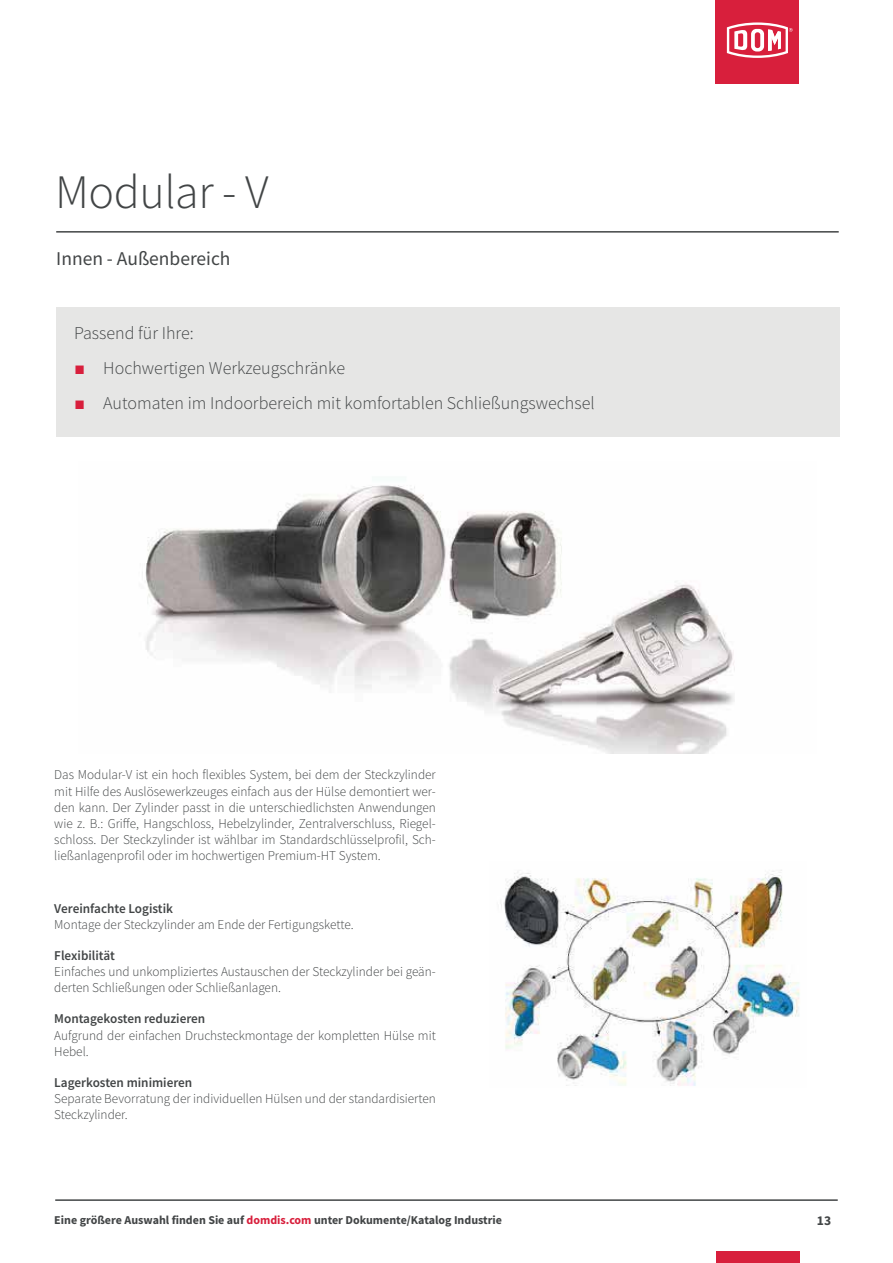
<style>
.page{position:relative;width:893px;height:1263px;background:#fff}
.page>*{position:absolute;margin:0;border:0;box-sizing:border-box;transform-origin:0 0}
.t1{font:300 48px "Source Sans Pro";letter-spacing:-.01em;color:#424546}
.t2{font:19.5px "Source Sans Pro";color:#424546}
.t3{font:300 18px/35.2px "Source Sans Pro";color:#424546}
.t4{font:300 13.5px/16.2px "Source Sans Pro";color:#424546}
.t5{font:600 13.5px "Source Sans Pro";color:#424546}
.t6{font:700 13.5px "Source Sans Pro";color:#424546}
.t7{font:700 12px "Source Sans Pro";color:#424546}
.s1{color:#d81f3c}
</style>
<div class="page">
<div style="left:716px;top:1252px;width:83px;height:11px;background:#d81f3c"></div>
<hr style="left:55px;top:1199px;width:783px;height:2px;background:#424546">
<div style="left:715px;top:0;width:84px;height:84px;background:#d81f3c"></div>
<svg style="left:727px;top:22px;width:66px;height:36px"></svg>
<div style="left:56px;top:307px;width:784px;height:130px;background:#e6e6e5"></div>
<img style="left:142px;top:485px;width:593px;height:269px">
<img style="left:500px;top:870px;width:300px;height:216px">
<hr style="left:56px;top:231px;width:783px;height:2px;background:#424546">
<h1 class="t1" style="left:55px;top:174px;width:215px">Modular - V</h1>
<h2 class="t2" style="left:56px;top:252px;width:176px">Innen - Außenbereich</h2>
<h3 class="t3" style="left:103px;top:317px;width:493px;text-indent:-29px">Passend für Ihre:<br>Hochwertigen Werkzeugschränke<br>Automaten im Indoorbereich mit komfortablen Schließungswechsel</h3>
<p class="t4" style="left:54px;top:768px;width:383px;text-align:justify">Das Modular-V ist ein hoch flexibles System, bei dem der Steckzylinder mit Hilfe des Auslösewerkzeuges einfach aus der Hülse demontiert wer&shy;den kann. Der Zylinder passt in die unterschiedlichsten Anwendungen wie z. B.: Griffe, Hangschloss, Hebelzylinder, Zentralverschluss, Riegel&shy;schloss. Der Steckzylinder ist wählbar im Standardschlüsselprofil, Sch&shy;ließanlagenprofil oder im hochwertigen Premium-HT System.</p>
<p class="t5" style="left:54px;top:903px;width:120px">Vereinfachte Logistik</p>
<p class="t4" style="left:54px;top:918px;width:301px">Montage der Steckzylinder am Ende der Fertigungskette.</p>
<p class="t5" style="left:54px;top:950px;width:62px">Flexibilität</p>
<p class="t4" style="left:54px;top:965px;width:383px">Einfaches und unkompliziertes Austauschen der Steckzylinder bei geän&shy;derten Schließungen oder Schließanlagen.</p>
<p class="t5" style="left:54px;top:1014px;width:153px">Montagekosten reduzieren</p>
<p class="t4" style="left:54px;top:1028px;width:383px">Aufgrund der einfachen Druchsteckmontage der kompletten Hülse mit<br>Hebel.</p>
<p class="t5" style="left:54px;top:1077px;width:140px">Lagerkosten minimieren</p>
<p class="t4" style="left:54px;top:1092px;width:383px">Separate Bevorratung der individuellen Hülsen und der standardisierten<br>Steckzylinder.</p>
<p class="t7" style="left:54px;top:1215px;width:449px">Eine größere Auswahl finden Sie auf <span class="s1">domdis.com</span> unter Dokumente/Katalog Industrie</p>
<p class="t7" style="left:55px;top:1216px;width:471px">Bestellposition größer 100 Stück je Typ (ausgenommen Zubehör) bitte gesondert anfragen!</p>
<p class="t6" style="left:817px;top:1215px;width:16px">13</p>
</div>
